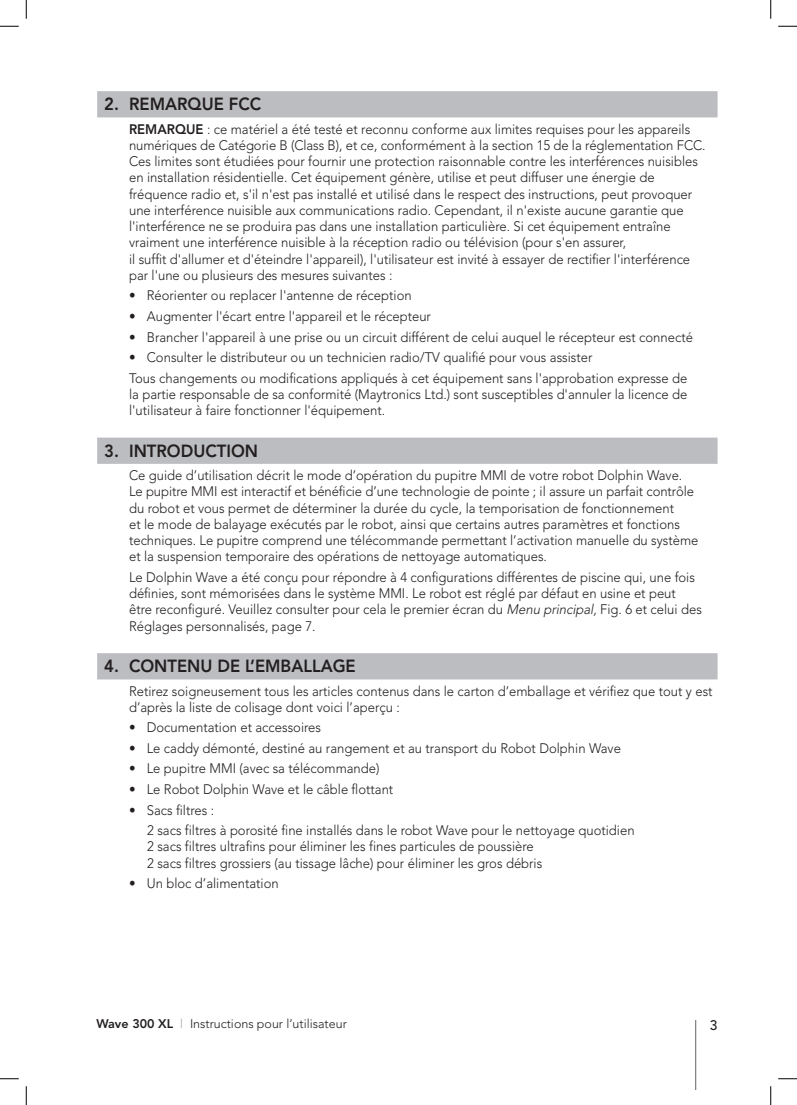
<style>
.page{position:relative;width:797px;height:1105px;background:#fff}
.page>*{position:absolute;margin:0;border:0;box-sizing:border-box;transform-origin:0 0}
.t1{font:800 17.5px "Avenir LT";color:#231f20;scale:.95 1}
.t2{font:300 13.75px/16.2px "Avenir LT";color:#231f20;scale:.95 1}
.t3{font:500 13.75px "Avenir LT";color:#231f20}
.t4{font:300 12.5px "Avenir LT";color:#231f20}
.s1{font-family:"Avenir";font-weight:800}
.s2{font-style:italic}
.s3{font-weight:800}
.s4{font-weight:400;color:#a8a9ad}
</style>
<div class="page">
<hr style="left:695px;top:1020px;width:1px;height:69px;background:#808285">
<div style="left:97px;top:91px;width:620px;height:26px;background:#bcbdc0"></div>
<div style="left:97px;top:438px;width:620px;height:26px;background:#bcbdc0"></div>
<div style="left:97px;top:653px;width:620px;height:26px;background:#bcbdc0"></div>
<svg style="left:0;top:25px;width:19px;height:2px"></svg>
<svg style="left:778px;top:25px;width:19px;height:2px"></svg>
<svg style="left:0;top:1078px;width:19px;height:1px"></svg>
<svg style="left:778px;top:1078px;width:19px;height:1px"></svg>
<svg style="left:25px;top:0;width:2px;height:19px"></svg>
<svg style="left:25px;top:1086px;width:2px;height:19px"></svg>
<svg style="left:770px;top:0;width:1px;height:19px"></svg>
<svg style="left:770px;top:1086px;width:1px;height:19px"></svg>
<p class="t1" style="left:104px;top:94px;width:167px">2. REMARQUE FCC</p>
<p class="t2" style="left:129px;top:121px;width:608px"><span class="s1">REMARQUE</span> : ce matériel a été testé et reconnu conforme aux limites requises pour les appareils numériques de Catégorie B (Class B), et ce, conformément à la section 15 de la réglementation FCC.<br>Ces limites sont étudiées pour fournir une protection raisonnable contre les interférences nuisibles en installation résidentielle. Cet équipement génère, utilise et peut diffuser une énergie de fréquence radio et, s'il n'est pas installé et utilisé dans le respect des instructions, peut provoquer une interférence nuisible aux communications radio. Cependant, il n'existe aucune garantie que l'interférence ne se produira pas dans une installation particulière. Si cet équipement entraîne vraiment une interférence nuisible à la réception radio ou télévision (pour s'en assurer,<br>il suffit d'allumer et d'éteindre l'appareil), l'utilisateur est invité à essayer de rectifier l'interférence par l'une ou plusieurs des mesures suivantes :</p>
<p class="t2" style="left:129px;top:288px;width:299px">• Réorienter ou replacer l'antenne de réception</p>
<p class="t2" style="left:129px;top:308px;width:319px">• Augmenter l'écart entre l'appareil et le récepteur</p>
<p class="t2" style="left:129px;top:329px;width:595px">• Brancher l'appareil à une prise ou un circuit différent de celui auquel le récepteur est connecté</p>
<p class="t2" style="left:129px;top:347px;width:589px;line-height:20.5px">• Consulter le distributeur ou un technicien radio/TV qualifié pour vous assister<br>Tous changements ou modifications appliqués à cet équipement sans l'approbation expresse de</p>
<p class="t2" style="left:129px;top:386px;width:589px">la partie responsable de sa conformité (Maytronics Ltd.) sont susceptibles d'annuler la licence de l'utilisateur à faire fonctionner l'équipement.</p>
<p class="t1" style="left:104px;top:440px;width:163px">3. INTRODUCTION</p>
<p class="t2" style="left:129px;top:467px;width:601px">Ce guide d’utilisation décrit le mode d’opération du pupitre MMI de votre robot Dolphin Wave.<br>Le pupitre MMI est interactif et bénéficie d’une technologie de pointe ; il assure un parfait contrôle du robot et vous permet de déterminer la durée du cycle, la temporisation de fonctionnement<br>et le mode de balayage exécutés par le robot, ainsi que certains autres paramètres et fonctions techniques. Le pupitre comprend une télécommande permettant l’activation manuelle du système et la suspension temporaire des opérations de nettoyage automatiques.</p>
<p class="t2" style="left:129px;top:569px;width:604px">Le Dolphin Wave a été conçu pour répondre à 4 configurations différentes de piscine qui, une fois définies, sont mémorisées dans le système MMI. Le robot est réglé par défaut en usine et peut être reconfiguré. Veuillez consulter pour cela le premier écran du <span class="s2">Menu principal,</span>Fig. 6 et celui des Réglages personnalisés, page 7.</p>
<p class="t1" style="left:104px;top:656px;width:266px">4. CONTENU DE L’EMBALLAGE</p>
<p class="t2" style="left:129px;top:683px;width:615px">Retirez soigneusement tous les articles contenus dans le carton d’emballage et vérifiez que tout y est d’après la liste de colisage dont voici l’aperçu :</p>
<p class="t2" style="left:129px;top:720px;width:204px">• Documentation et accessoires</p>
<p class="t2" style="left:129px;top:740px;width:519px">• Le caddy démonté, destiné au rangement et au transport du Robot Dolphin Wave</p>
<p class="t2" style="left:129px;top:761px;width:265px">• Le pupitre MMI (avec sa télécommande)</p>
<p class="t2" style="left:129px;top:781px;width:280px">• Le Robot Dolphin Wave et le câble flottant</p>
<p class="t2" style="left:147px;top:799px;width:514px;line-height:20.5px;text-indent:-18px">• Sacs filtres :<br>2 sacs filtres à porosité fine installés dans le robot Wave pour le nettoyage quotidien</p>
<p class="t2" style="left:147px;top:838px;width:417px">2 sacs filtres ultrafins pour éliminer les fines particules de poussière<br>2 sacs filtres grossiers (au tissage lâche) pour éliminer les gros débris</p>
<p class="t2" style="left:129px;top:875px;width:159px">• Un bloc d’alimentation</p>
<p class="t4" style="left:96px;top:1016px;width:252px"><span class="s3">WAVE 300 XL</span> <span class="s4">|</span> Instructions pour l’utilisateur</p>
<p class="t3" style="left:710px;top:1018px;width:9px">3</p>
</div>
